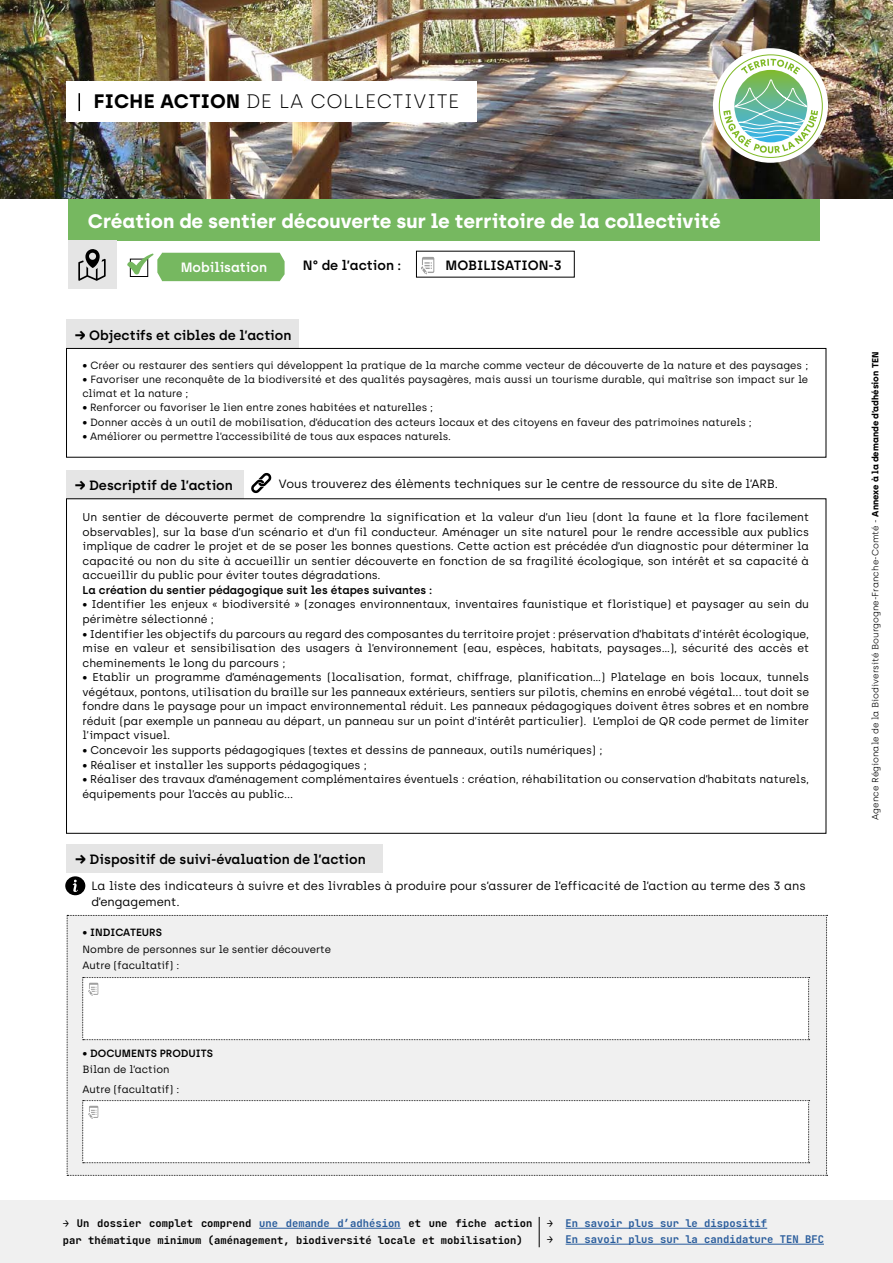
<style>
.page{position:relative;width:893px;height:1263px;background:#fff}
.page>*{position:absolute;margin:0;border:0;box-sizing:border-box;transform-origin:0 0}
.t1{font:700 19.5px "Archia";color:#fff}
.t2{font:100 19.5px "Archia";letter-spacing:.02em;color:#000}
.t3{font:600 13.5px "Archia";color:#000}
.t4{font:600 13.5px "Archia";color:#fff}
.t5{font:12px/16.5px "Archia";color:#000}
.t6{font:11.25px/14.5px "Archia";color:#000;text-align:justify}
.t7{font:600 11.25px "Archia";color:#000}
.t8{font:10.5px/16.5px "Archia";color:#000}
.t9{font:700 10.5px/16.5px "Jet Brains Mono";color:#000}
.t10{font:700 10.5px "Jet Brains Mono";color:#275b9b}
.t11{font:600 10.5px/16.5px "Archia";color:#000}
.t12{font:300 9px "Archia";color:#000}
.s1{font-weight:700}
.s2{font-size:10.5px}
.s3{font-weight:500}
.s4{font-weight:600}
.s5{font-weight:400}
.s6{color:#275b9b}
.s7{color:#000}
</style>
<div class="page">
<div style="left:68px;top:198px;width:752px;height:43px;background:#76b860"></div>
<img style="left:0;top:0;width:893px;height:198px">
<div style="left:66px;top:320px;width:233px;height:28px;background:#e5e5e5"></div>
<div style="left:66px;top:470px;width:178px;height:28px;background:#e5e5e5"></div>
<div style="left:66px;top:348px;width:760px;height:109px;border:1px solid #000"></div>
<div style="left:68px;top:241px;width:49px;height:48px;background:#e5e5e5"></div>
<svg style="left:127px;top:253px;width:158px;height:28px;background:#8ac078"></svg>
<div style="left:67px;top:844px;width:316px;height:28px;background:#e5e5e5"></div>
<svg style="left:67px;top:915px;width:761px;height:261px"></svg>
<svg style="left:65px;top:876px;width:20px;height:19px"></svg>
<div style="left:66px;top:81px;width:410px;height:40px;background:#fff"></div>
<svg style="left:79px;top:93px;width:1px;height:18px"></svg>
<svg style="left:713px;top:48px;width:115px;height:115px"></svg>
<svg style="left:723px;top:59px;width:95px;height:94px"></svg>
<svg style="left:421px;top:257px;width:13px;height:17px"></svg>
<svg style="left:78px;top:249px;width:28px;height:32px"></svg>
<svg style="left:251px;top:473px;width:20px;height:20px"></svg>
<div style="left:0;top:1200px;width:893px;height:63px;background:#f0f0f0"></div>
<hr style="left:259px;top:1228px;width:142px;height:1px;background:#275b9b">
<hr style="left:566px;top:1228px;width:201px;height:1px;background:#275b9b">
<hr style="left:566px;top:1244px;width:258px;height:1px;background:#275b9b">
<hr style="left:539px;top:1217px;width:1px;height:30px;background:#000">
<p class="t2" style="left:94px;top:90px;width:367px"><span class="s1">FICHE ACTION</span> DE LA COLLECTIVITE</p>
<p class="t1" style="left:88px;top:209px;width:635px">Création de sentier découverte sur le territoire de la collectivité</p>
<p class="t4" style="left:181px;top:259px;width:88px">Mobilisation</p>
<p class="t3" style="left:303px;top:257px;width:100px">N° de l’action :</p>
<p class="t3" style="left:446px;top:257px;width:118px">MOBILISATION-3</p>
<p class="t3" style="left:75px;top:327px;width:218px"><span class="s1">→</span> Objectifs et cibles de l’action</p>
<p class="t8" style="left:82px;top:356px;width:727px">• Créer ou restaurer des sentiers qui développent la pratique de la marche comme vecteur de découverte de la nature et des paysages ;</p>
<p class="t8" style="left:82px;top:372px;width:727px;line-height:14.2px">• Favoriser une reconquête de la biodiversité et des qualités paysagères, mais aussi un tourisme durable, qui maîtrise son impact sur le climat et la nature ;</p>
<p class="t8" style="left:82px;top:399px;width:352px">• Renforcer ou favoriser le lien entre zones habitées et naturelles ;</p>
<p class="t8" style="left:82px;top:413px;width:671px">• Donner accès à un outil de mobilisation, d’éducation des acteurs locaux et des citoyens en faveur des patrimoines naturels ;</p>
<p class="t8" style="left:82px;top:428px;width:370px">• Améliorer ou permettre l’accessibilité de tous aux espaces naturels.</p>
<p class="t3" style="left:75px;top:477px;width:160px"><span class="s1">→</span> Descriptif de l’action</p>
<p class="t5" style="left:279px;top:475px;width:501px">Vous trouverez des élèments techniques sur le centre de ressource du site de l’ARB.</p>
<p class="t6" style="left:83px;top:510px;width:728px">Un sentier de découverte permet de comprendre la signification et la valeur d’un lieu (dont la faune et la flore facilement observables), sur la base d’un scénario et d’un fil conducteur. Aménager un site naturel pour le rendre accessible aux publics implique de cadrer le projet et de se poser les bonnes questions. Cette action est précédée d’un diagnostic pour déterminer la capacité ou non du site à accueillir un sentier découverte en fonction de sa fragilité écologique, son intérêt et sa capacité à accueillir du public pour éviter toutes dégradations.</p>
<p class="t7" style="left:83px;top:583px;width:351px">La création du sentier pédagogique suit les étapes suivantes :</p>
<p class="t6" style="left:83px;top:597px;width:728px"><span class="s2">•</span> Identifier les enjeux « biodiversité » (zonages environnentaux, inventaires faunistique et floristique) et paysager au sein du périmètre sélectionné ;</p>
<p class="t6" style="left:83px;top:626px;width:728px"><span class="s2">•</span> Identifier les objectifs du parcours au regard des composantes du territoire projet : préservation d’habitats d’intérêt écologique, mise en valeur et sensibilisation des usagers à l’environnement (eau, espèces, habitats, paysages…), sécurité des accès et cheminements le long du parcours ;</p>
<p class="t6" style="left:83px;top:670px;width:728px"><span class="s2">•</span> Etablir un programme d’aménagements (localisation, format, chiffrage, planification…) Platelage en bois locaux, tunnels végétaux, pontons, utilisation du braille sur les panneaux extérieurs, sentiers sur pilotis, chemins en enrobé végétal... tout doit se fondre dans le paysage pour un impact environnemental réduit. Les panneaux pédagogiques doivent êtres sobres et en nombre réduit (par exemple un panneau au départ, un panneau sur un point d’intérêt particulier). L’emploi de QR code permet de limiter l’impact visuel.</p>
<p class="t6" style="left:83px;top:743px;width:521px"><span class="s2">•</span> Concevoir les supports pédagogiques (textes et dessins de panneaux, outils numériques) ;</p>
<p class="t6" style="left:83px;top:757px;width:286px"><span class="s2">•</span> Réaliser et installer les supports pédagogiques ;</p>
<p class="t6" style="left:83px;top:772px;width:728px"><span class="s2">•</span> Réaliser des travaux d’aménagement complémentaires éventuels : création, réhabilitation ou conservation d’habitats naturels, équipements pour l’accès au public...</p>
<p class="t3" style="left:75px;top:851px;width:292px"><span class="s1">→</span> Dispositif de suivi-évaluation de l’action</p>
<p class="t5" style="left:91px;top:877px;width:716px">La liste des indicateurs à suivre et des livrables à produire pour s’assurer de l’efficacité de l’action au terme des 3 ans d’engagement.</p>
<p class="t8" style="left:83px;top:924px;width:250px"><span class="s3">•</span> <span class="s4">INDICATEURS<br></span>Nombre de personnes sur le sentier découverte</p>
<p class="t8" style="left:83px;top:957px;width:98px">Autre (facultatif) :</p>
<p class="t11" style="left:83px;top:1045px;width:132px"><span class="s3">•</span> DOCUMENTS PRODUITS<br><span class="s5">Bilan de l’action</span></p>
<p class="t8" style="left:83px;top:1081px;width:98px">Autre (facultatif) :</p>
<p class="t12" style="left:870px;top:820px;width:469px;rotate:-90deg">Agence Régionale de la Biodiversité Bourgogne-Franche-Comté - <span class="s1">Annexe à la demande d’adhésion TEN</span></p>
<p class="t9" style="left:63px;top:1215px;width:471px">→ Un dossier complet comprend <span class="s6">une demande d’adhésion</span> et une fiche action par thématique minimum (aménagement, biodiversité locale et mobilisation)</p>
<p class="t10" style="left:547px;top:1216px;width:222px"><span class="s7">→</span> En savoir plus sur le dispositif</p>
<p class="t10" style="left:547px;top:1232px;width:279px"><span class="s7">→</span> En savoir plus sur la candidature TEN BFC</p>
</div>
